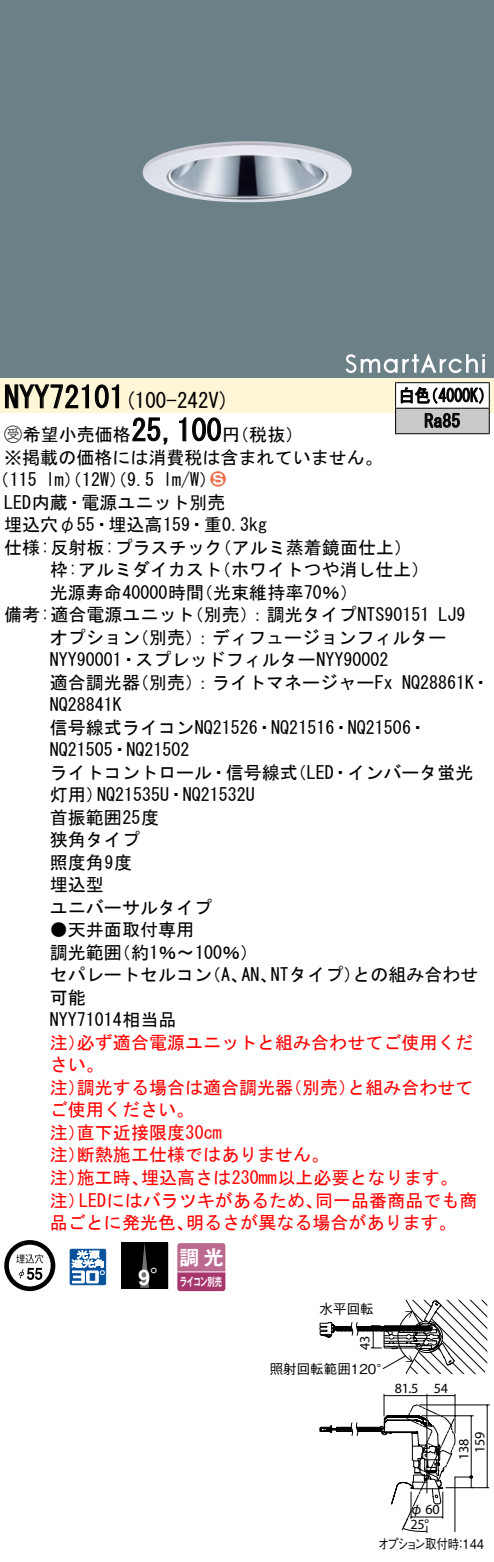
<style>
.page{position:relative;width:494px;height:1562px;background:#fff}
.page>*{position:absolute;margin:0;border:0;box-sizing:border-box;transform-origin:0 0}
.t1{font:30px "MS Gothic";color:#000}
.t2{font:700 21.6px "Helvetica LT Std";color:#fff}
.t3{font:21px "MS Gothic";color:#000}
.t4{font:19.8px "Gothic MB101 Pro De Bold 90 pv RKSJ H";color:#fff}
.t5{font:18px/22.5px "MS Gothic";color:#000}
.t6{font:18px/22.5px "MS Gothic";color:#f00}
.t7{font:18px/25.5px "MS Gothic";color:#000;scale:.88 1}
.t8{font:18px "Ford Classification 1";color:#ed6d48}
.t9{font:14.1px "ITC Avant Garde Std";letter-spacing:-.02em;color:#000}
.t10{font:13.5px "Gothic BBB Pro Medium 90 pv RKSJ H";color:#000}
.t11{font:13.5px "Gothic BBB Pro Medium 90 pv RKSJ H";letter-spacing:-.14em;color:#000;scale:.85 1}
.t12{font:13.5px "Gothic BBB Pro Medium 90 pv RKSJ H";color:#000;scale:.85 1}
.t13{font:11.4px "Gothic MB101 Pro De Bold 90 pv RKSJ H";letter-spacing:-.05em;color:#fff;scale:.65 1}
.s1{font-family:"Ford Classification 1"}
.s2{color:#fff}
.s3{font-family:"Koz Go Pro Regular 90 pv RKSJ H";font-weight:400}
.s4{font-family:"Gothic BBB Pro Medium 90 pv RKSJ H"}
</style>
<div class="page">
<div style="left:0;top:0;width:493px;height:352px;background:#6c8087"></div>
<img style="left:142px;top:141px;width:209px;height:61px">
<div style="left:0;top:352px;width:493px;height:26px;background:#6c8087"></div>
<svg style="left:345px;top:353px;width:139px;height:20px"></svg>
<div style="left:0;top:378px;width:493px;height:34px;background:#fff5d7"></div>
<svg style="left:5px;top:384px;width:114px;height:25px"></svg>
<svg style="left:132px;top:417px;width:36px;height:28px"></svg>
<svg style="left:179px;top:417px;width:42px;height:24px"></svg>
<svg style="left:4px;top:1240px;width:51px;height:51px"></svg>
<svg style="left:70px;top:1248px;width:36px;height:37px"></svg>
<div style="left:121px;top:1242px;width:47px;height:46px;background:#000"></div>
<svg style="left:140px;top:1245px;width:9px;height:41px"></svg>
<svg style="left:177px;top:1243px;width:48px;height:48px;background:#b55884"></svg>
<hr style="left:177px;top:1271px;width:48px;height:1px;background:#fff">
<hr style="left:395px;top:382px;width:94px;height:1px;background:#000">
<hr style="left:395px;top:433px;width:94px;height:1px;background:#000">
<svg style="left:394px;top:383px;width:95px;height:50px;background:#b2b2b2"></svg>
<hr style="left:419px;top:1404px;width:70px;height:1px;background:#000">
<svg style="left:319px;top:1299px;width:169px;height:234px"></svg>
<h1 class="t1" style="left:4px;top:382px;width:122px">NYY72101</h1>
<p class="t7" style="left:424px;top:383px;width:42px;text-indent:-26px">白色<br>Ra85</p>
<p class="t7" style="left:422px;top:383px;width:83px">（4000 (K</p>
<p class="t3" style="left:124px;top:390px;width:106px">(100-242 (V</p>
<h1 class="t1" style="left:131px;top:415px;width:91px">25,100</h1>
<p class="t5" style="left:4px;top:423px;width:379px"><span class="s1">B</span>希望小売価格<br>※掲載の価格には消費税は含まれていません。</p>
<p class="t8" style="left:210px;top:470px;width:17px">2<span class="s2">3</span></p>
<p class="t5" style="left:222px;top:423px;width:82px">（円税抜(</p>
<p class="t5" style="left:163px;top:468px;width:55px">l m (W/</p>
<p class="t5" style="left:-8px;top:468px;width:47px">（115</p>
<p class="t5" style="left:4px;top:491px;width:223px">LED内蔵・電源ユニット別売</p>
<p class="t5" style="left:4px;top:513px;width:264px">埋込穴φ55・埋込高159・重0.3kg</p>
<p class="t5" style="left:213px;top:536px;width:200px">（アルミ蒸着鏡面仕上(</p>
<p class="t5" style="left:46px;top:468px;width:110px">lm）（12 ）（W 9.5</p>
<p class="t5" style="left:213px;top:536px;width:217px;text-indent:-209px">仕様:反射板:プラスチック<br>（ホワイトつや消し仕上(</p>
<p class="t5" style="left:195px;top:558px;width:164px;text-indent:-145px">枠:アルミダイカスト<br>（光束維持率70％(</p>
<p class="t5" style="left:50px;top:581px;width:156px">光源寿命40000時間</p>
<p class="t5" style="left:185px;top:603px;width:245px">（別売：）調光タイプNTS90151</p>
<p class="t5" style="left:131px;top:603px;width:316px;text-indent:-127px">備考:適合電源ユニット<br>（別売：）ディフュージョンフィルター</p>
<p class="t5" style="left:438px;top:603px;width:28px">LJ9</p>
<p class="t5" style="left:50px;top:626px;width:340px">オプション<br>NYY90001・スプレッドフィルターNYY90002</p>
<p class="t5" style="left:131px;top:671px;width:263px">（別売：）ライトマネージャーFx</p>
<p class="t5" style="left:50px;top:671px;width:91px">適合調光器</p>
<p class="t5" style="left:50px;top:693px;width:73px">NQ28841K</p>
<p class="t5" style="left:50px;top:716px;width:378px">信号線式ライコンNQ21526・NQ21516・NQ21506・</p>
<p class="t5" style="left:50px;top:738px;width:141px">NQ21505・NQ21502</p>
<p class="t5" style="left:288px;top:761px;width:186px">（LED・インバータ蛍光</p>
<p class="t5" style="left:401px;top:671px;width:89px">NQ28861 ・K</p>
<p class="t5" style="left:50px;top:761px;width:249px;text-align:center">ライトコントロール・信号線式<br>NQ21535 ・U NQ21532U</p>
<p class="t5" style="left:50px;top:783px;width:163px">灯用）<br>首振範囲25度<br>狭角タイプ<br>照度角度9<br>埋込型<br>ユニバーサルタイプ</p>
<p class="t5" style="left:113px;top:918px;width:147px;text-indent:-63px">●天井面取付専用<br>（約1％〜100％(</p>
<p class="t5" style="left:50px;top:941px;width:73px">調光範囲</p>
<p class="t5" style="left:270px;top:963px;width:92px">NTタイプ）</p>
<p class="t5" style="left:352px;top:963px;width:127px">との組み合わせ</p>
<p class="t5" style="left:50px;top:963px;width:163px">セパレートセルコン可能<br>NYY71014相当品</p>
<p class="t6" style="left:77px;top:1031px;width:397px">必ず適合電源ユニットと組み合わせてご使用くだ</p>
<p class="t5" style="left:203px;top:963px;width:46px">（、A</p>
<p class="t5" style="left:241px;top:963px;width:37px">AN、</p>
<p class="t6" style="left:50px;top:1031px;width:55px">注）さい。</p>
<p class="t6" style="left:77px;top:1076px;width:217px">調光する場合は適合調光器</p>
<p class="t6" style="left:284px;top:1076px;width:73px">（別売）</p>
<p class="t6" style="left:347px;top:1076px;width:127px">と組み合わせて</p>
<p class="t6" style="left:50px;top:1076px;width:37px">注）</p>
<p class="t6" style="left:50px;top:1098px;width:145px">ご使用ください。</p>
<p class="t6" style="left:77px;top:1121px;width:146px">直下近接限度30cm</p>
<p class="t6" style="left:77px;top:1121px;width:253px;text-indent:-27px">注）<br>断熱施工仕様ではありません。</p>
<p class="t6" style="left:50px;top:1143px;width:37px">注）</p>
<p class="t6" style="left:141px;top:1166px;width:318px">埋込高さは230mm以上必要となります。</p>
<p class="t6" style="left:77px;top:1166px;width:73px">施工時、</p>
<p class="t6" style="left:50px;top:1166px;width:37px">注）</p>
<p class="t6" style="left:79px;top:1188px;width:245px">LEDにはバラツキがあるため、</p>
<p class="t6" style="left:315px;top:1188px;width:163px">同一品番商品でも商</p>
<p class="t6" style="left:50px;top:1188px;width:37px">注）</p>
<p class="t6" style="left:50px;top:1211px;width:145px">品ごとに発光色、</p>
<p class="t6" style="left:186px;top:1211px;width:272px">明るさが異なる場合があります。</p>
<p class="t2" style="left:138px;top:1264px;width:34px">9<span class="s3">°</span></p>
<p class="t4" style="left:179px;top:1240px;width:46px">調光</p>
<p class="t13" style="left:180px;top:1271px;width:66px">ライコン別売</p>
<p class="t10" style="left:319px;top:1297px;width:55px">水平回転</p>
<p class="t9" style="left:355px;top:1349px;width:16px;rotate:-90deg">43</p>
<p class="t10" style="left:269px;top:1357px;width:122px">照射回転範囲120°</p>
<p class="t9" style="left:394px;top:1379px;width:25px">81.5</p>
<p class="t9" style="left:433px;top:1379px;width:16px">54</p>
<p class="t9" style="left:470px;top:1453px;width:23px;rotate:-90deg">159</p>
<p class="t9" style="left:454px;top:1459px;width:23px;rotate:-90deg">138</p>
<p class="t9" style="left:409px;top:1500px;width:32px"><span class="s4">φ</span>60</p>
<p class="t9" style="left:410px;top:1515px;width:20px">25°</p>
<p class="t11" style="left:377px;top:1532px;width:98px">オプション取付時</p>
<p class="t12" style="left:455px;top:1532px;width:36px">：144</p>
</div>
